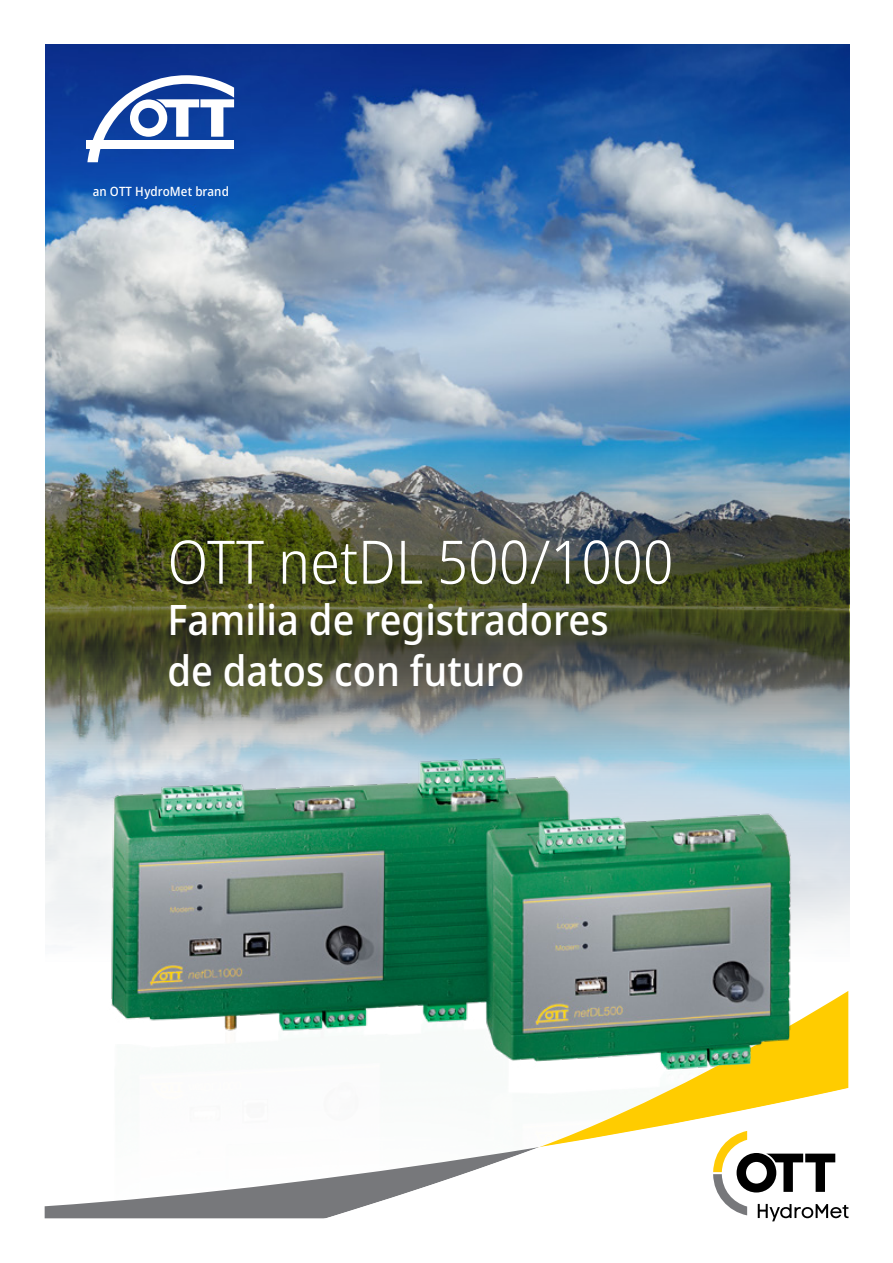
<style>
.page{position:relative;width:893px;height:1263px;background:#fff}
.page>*{position:absolute;margin:0;border:0;box-sizing:border-box;transform-origin:0 0}
.t1{font:300 semi-condensed 60px "Noto Sans";color:#fff}
.t2{font:500 semi-condensed 42px/51px "Noto Sans";color:#fff}
.t3{font:500 semi-condensed 12.75px "Noto Sans";color:#fff}
</style>
<div class="page">
<img style="left:45px;top:45px;width:804px;height:387px">
<img style="left:45px;top:432px;width:804px;height:214px">
<img style="left:44px;top:646px;width:805px;height:576px">
<svg style="left:87px;top:75px;width:147px;height:87px"></svg>
<p class="t3" style="left:93px;top:182px;width:138px">an OTT HydroMet brand</p>
<h1 class="t1" style="left:167px;top:520px;width:508px">OTT netDL 500/1000</h1>
<p class="t2" style="left:167px;top:595px;width:443px">Familia de registradores de datos con futuro</p>
</div>
